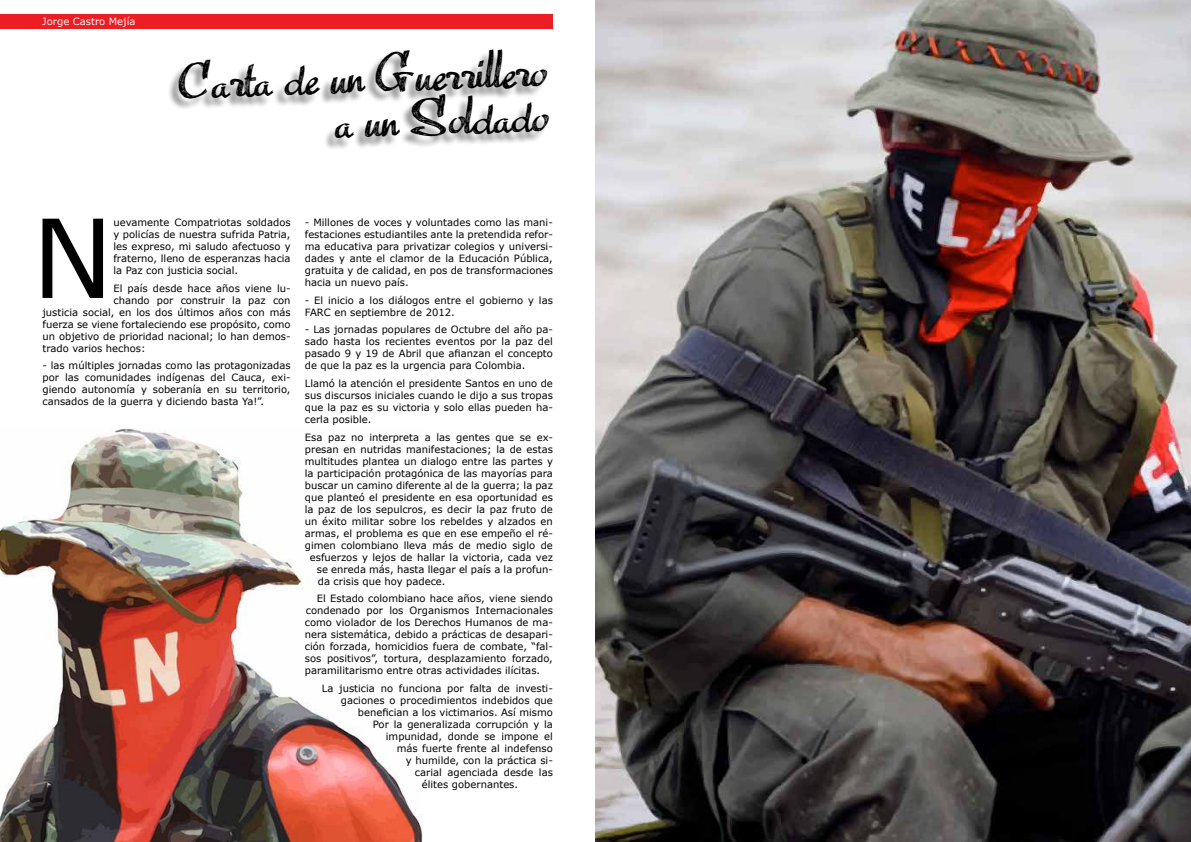
<style>
.page{position:relative;width:1191px;height:842px;background:#fff}
.page>*{position:absolute;margin:0;border:0;box-sizing:border-box;transform-origin:0 0}
.t1{font:109px "Verdana";color:#000}
.t2{font:35px/45px "Advert";color:#000;text-align:right}
.t3{font:10px/12px "Verdana";color:#000;text-align:justify}
.t4{font:10px "Verdana";color:#edf7f5}
</style>
<div class="page">
<img style="left:0;top:428px;width:422px;height:414px">
<img style="left:595px;top:0;width:596px;height:842px">
<div style="left:0;top:14px;width:553px;height:14px;background:#ed1d24"></div>
<div style="left:167px;top:51px;width:380px;height:100px;background:#000;opacity:.45"></div>
<p class="t4" style="left:42px;top:15px;width:95px">Jorge Castro Mejía</p>
<h2 class="t2" style="left:177px;top:63px;width:369px;rotate:-2deg">Carta de un Guerrillero a un Soldado</h2>
<h1 class="t1" style="left:32px;top:183px;width:83px">N</h1>
<p class="t3" style="left:113px;top:216px;width:179px">uevamente Compatriotas soldados y policías de nuestra sufrida Patria, les expreso, mi saludo afectuoso y fraterno, lleno de esperanzas hacia la Paz con justicia social.</p>
<p class="t3" style="left:113px;top:282px;width:179px">El país desde hace años viene lu-</p>
<p class="t3" style="left:113px;top:294px;width:179px">chando por construir la paz con</p>
<p class="t3" style="left:43px;top:306px;width:250px">justicia social, en los dos últimos años con más</p>
<p class="t3" style="left:43px;top:318px;width:250px">fuerza se viene fortaleciendo ese propósito, como</p>
<p class="t3" style="left:43px;top:330px;width:250px">un objetivo de prioridad nacional; lo han demos-</p>
<p class="t3" style="left:43px;top:342px;width:105px">trado varios hechos:</p>
<p class="t3" style="left:43px;top:360px;width:250px">- las múltiples jornadas como las protagonizadas por las comunidades indígenas del Cauca, exi&shy;giendo autonomía y soberanía en su territorio, cansados de la guerra y diciendo basta Ya!”.</p>
<p class="t3" style="left:305px;top:216px;width:250px">- Millones de voces y voluntades como las mani&shy;festaciones estudiantiles ante la pretendida refor&shy;ma educativa para privatizar colegios y universi&shy;dades y ante el clamor de la Educación Pública, gratuita y de calidad, en pos de transformaciones hacia un nuevo país.</p>
<p class="t3" style="left:305px;top:294px;width:249px">- El inicio a los diálogos entre el gobierno y las<br>FARC en septiembre de 2012.</p>
<p class="t3" style="left:305px;top:324px;width:250px">- Las jornadas populares de Octubre del año pa&shy;sado hasta los recientes eventos por la paz del pasado 9 y 19 de Abril que afianzan el concepto de que la paz es la urgencia para Colombia.</p>
<p class="t3" style="left:305px;top:377px;width:250px">Llamó la atención el presidente Santos en uno de sus discursos iniciales cuando le dijo a sus tropas que la paz es su victoria y solo ellas pueden ha&shy;cerla posible.</p>
<p class="t3" style="left:305px;top:431px;width:249px">Esa paz no interpreta a las gentes que se ex-</p>
<p class="t3" style="left:305px;top:443px;width:250px">presan en nutridas manifestaciones; la de estas</p>
<p class="t3" style="left:305px;top:455px;width:250px">multitudes plantea un dialogo entre las partes y</p>
<p class="t3" style="left:305px;top:467px;width:250px">la participación protagónica de las mayorías para</p>
<p class="t3" style="left:305px;top:479px;width:249px">buscar un camino diferente al de la guerra; la paz</p>
<p class="t3" style="left:305px;top:491px;width:250px">que planteó el presidente en esa oportunidad es</p>
<p class="t3" style="left:305px;top:503px;width:250px">la paz de los sepulcros, es decir la paz fruto de</p>
<p class="t3" style="left:305px;top:515px;width:250px">un éxito militar sobre los rebeldes y alzados en</p>
<p class="t3" style="left:305px;top:527px;width:249px">armas, el problema es que en ese empeño el ré-</p>
<p class="t3" style="left:305px;top:539px;width:250px">gimen colombiano lleva más de medio siglo de</p>
<p class="t3" style="left:310px;top:551px;width:244px">esfuerzos y lejos de hallar la victoria, cada vez</p>
<p class="t3" style="left:317px;top:563px;width:237px">se enreda más, hasta llegar el país a la profun-</p>
<p class="t3" style="left:318px;top:575px;width:129px">da crisis que hoy padece.</p>
<p class="t3" style="left:305px;top:593px;width:250px;text-indent:12px">El Estado colombiano hace años, viene siendo condenado por los Organismos Internacionales como violador de los Derechos Humanos de ma&shy;nera sistemática, debido a prácticas de desapari&shy;ción forzada, homicidios fuera de combate, “fal&shy;sos positivos”, tortura, desplazamiento forzado, paramilitarismo entre otras actividades ilícitas.</p>
<p class="t3" style="left:322px;top:682px;width:232px">La justicia no funciona por falta de investi-</p>
<p class="t3" style="left:341px;top:694px;width:214px">gaciones o procedimientos indebidos que</p>
<p class="t3" style="left:358px;top:706px;width:197px">benefician a los victimarios. Así mismo</p>
<p class="t3" style="left:373px;top:718px;width:181px">Por la generalizada corrupción y la</p>
<p class="t3" style="left:386px;top:730px;width:168px">impunidad, donde se impone el</p>
<p class="t3" style="left:397px;top:742px;width:158px">más fuerte frente al indefenso</p>
<p class="t3" style="left:406px;top:754px;width:148px">y humilde, con la práctica si-</p>
<p class="t3" style="left:415px;top:766px;width:140px">carial agenciada desde las</p>
<p class="t3" style="left:422px;top:778px;width:98px">élites gobernantes.</p>
</div>
